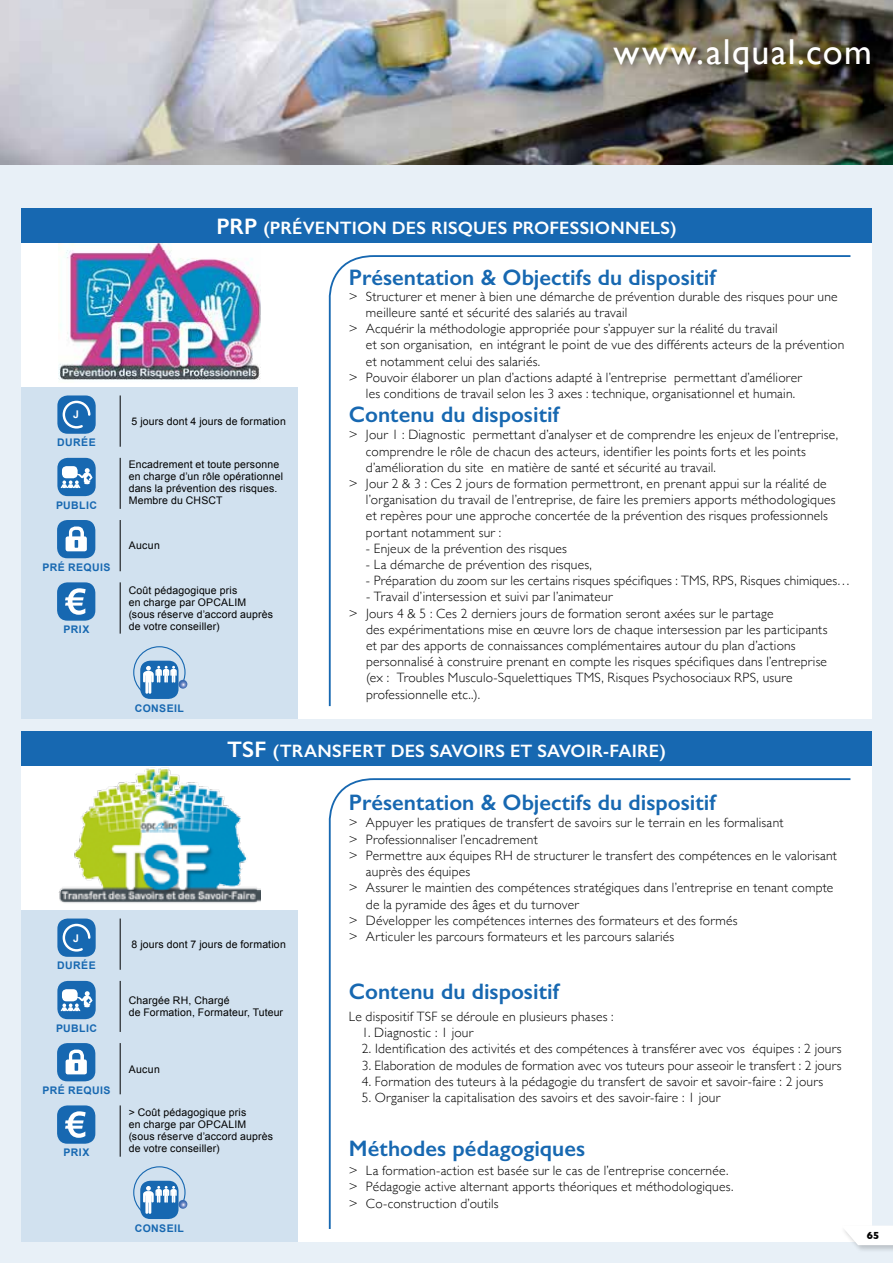
<style>
.page{position:relative;width:893px;height:1263px;background:#e8f0f7}
.page>*{position:absolute;margin:0;border:0;box-sizing:border-box;transform-origin:0 0}
.t1{font:36px "Gill Sans";letter-spacing:.04em;color:#fff}
.t2{font:600 22.5px "Gill Sans";color:#1768b1}
.t3{font:600 18px "Gill Sans";letter-spacing:.01em;color:#fff}
.t4{font:300 13.5px/16.2px "Gill Sans";letter-spacing:.015em;color:#000}
.t5{font:10.5px/12px "Arial";letter-spacing:.015em;color:#000}
.t6{font:700 10.5px "Arial";letter-spacing:.04em;color:#1768b1}
.t7{font:700 10.5px "Arial";color:#fff}
.t8{font:700 10.5px "Gill Sans";color:#000}
.s1{font-size:22.5px}
</style>
<div class="page">
<img style="left:0;top:0;width:893px;height:165px">
<div style="left:21px;top:208px;width:851px;height:511px;background:#fff"></div>
<div style="left:21px;top:731px;width:851px;height:511px;background:#fff"></div>
<div style="left:21px;top:387px;width:277px;height:332px;background:#d1e1ef"></div>
<div style="left:21px;top:910px;width:277px;height:332px;background:#d1e1ef"></div>
<div style="left:612px;top:38px;width:265px;height:42px;background:#000;opacity:.25"></div>
<img style="left:59px;top:242px;width:201px;height:138px">
<img style="left:59px;top:765px;width:201px;height:138px">
<svg style="left:328px;top:778px;width:523px;height:451px"></svg>
<svg style="left:328px;top:255px;width:523px;height:452px"></svg>
<div style="left:57px;top:458px;width:39px;height:38px;background:#1768b1;border-radius:10px"></div>
<div style="left:62px;top:466px;width:16px;height:12px;background:#fff;border-radius:4px"></div>
<svg style="left:61px;top:468px;width:32px;height:20px"></svg>
<hr style="left:120px;top:458px;width:1px;height:51px;background:#000">
<div style="left:57px;top:981px;width:39px;height:38px;background:#1768b1;border-radius:10px"></div>
<div style="left:62px;top:989px;width:16px;height:12px;background:#fff;border-radius:4px"></div>
<svg style="left:61px;top:991px;width:32px;height:20px"></svg>
<hr style="left:120px;top:981px;width:1px;height:51px;background:#000">
<div style="left:57px;top:582px;width:38px;height:39px;background:#1768b1;border-radius:10px"></div>
<svg style="left:65px;top:588px;width:21px;height:27px"></svg>
<hr style="left:120px;top:582px;width:1px;height:52px;background:#000">
<div style="left:57px;top:1105px;width:38px;height:39px;background:#1768b1;border-radius:10px"></div>
<svg style="left:65px;top:1111px;width:21px;height:27px"></svg>
<hr style="left:120px;top:1105px;width:1px;height:52px;background:#000">
<div style="left:57px;top:395px;width:39px;height:39px;background:#1768b1;border-radius:10px"></div>
<svg style="left:62px;top:400px;width:29px;height:29px"></svg>
<hr style="left:120px;top:395px;width:1px;height:52px;background:#000">
<div style="left:57px;top:918px;width:39px;height:39px;background:#1768b1;border-radius:10px"></div>
<svg style="left:62px;top:923px;width:29px;height:29px"></svg>
<hr style="left:120px;top:918px;width:1px;height:52px;background:#000">
<div style="left:21px;top:731px;width:851px;height:34px;background:#1768b1"></div>
<div style="left:21px;top:208px;width:851px;height:34px;background:#1768b1"></div>
<div style="left:57px;top:520px;width:38px;height:38px;background:#1768b1;border-radius:10px"></div>
<hr style="left:120px;top:520px;width:1px;height:51px;background:#000">
<svg style="left:66px;top:526px;width:21px;height:25px"></svg>
<div style="left:57px;top:1043px;width:38px;height:38px;background:#1768b1;border-radius:10px"></div>
<hr style="left:120px;top:1043px;width:1px;height:51px;background:#000">
<svg style="left:66px;top:1049px;width:21px;height:25px"></svg>
<svg style="left:133px;top:646px;width:54px;height:53px"></svg>
<svg style="left:133px;top:1166px;width:54px;height:53px"></svg>
<div style="left:840px;top:1224px;width:53px;height:29px;background:#000;opacity:.2"></div>
<svg style="left:841px;top:1225px;width:52px;height:20px"></svg>
<h1 class="t1" style="left:614px;top:31px;width:260px">www.alqual.com</h1>
<h3 class="t3" style="left:216px;top:217px;width:461px"><span class="s1">PRP</span> (PRÉVENTION DES RISQUES PROFESSIONNELS)</h3>
<p class="t7" style="left:73px;top:408px;width:7px">J</p>
<p class="t6" style="left:57px;top:435px;width:40px">DURÉE</p>
<p class="t6" style="left:56px;top:498px;width:43px">PUBLIC</p>
<p class="t6" style="left:43px;top:560px;width:70px">PRÉ REQUIS</p>
<p class="t5" style="left:132px;top:415px;width:156px">5 jours dont 4 jours de formation</p>
<p class="t5" style="left:129px;top:458px;width:156px">Encadrement et toute personne en charge d’un rôle opérationnel dans la prévention des risques.<br>Membre du CHSCT</p>
<p class="t5" style="left:129px;top:540px;width:33px">Aucun</p>
<p class="t5" style="left:129px;top:585px;width:146px">Coût pédagogique pris<br>en charge par OPCALIM (sous réserve d’accord auprès</p>
<p class="t6" style="left:64px;top:623px;width:27px">PRIX</p>
<p class="t5" style="left:129px;top:621px;width:92px">de votre conseiller)</p>
<p class="t6" style="left:135px;top:701px;width:51px">CONSEIL</p>
<h2 class="t2" style="left:349px;top:264px;width:368px">Présentation &amp; Objectifs du dispositif</h2>
<p class="t4" style="left:349px;top:288px;width:490px">&gt; Structurer et mener à bien une démarche de prévention durable des risques pour une</p>
<p class="t4" style="left:366px;top:304px;width:263px">meilleure santé et sécurité des salariés au travail</p>
<p class="t4" style="left:349px;top:320px;width:430px">&gt; Acquérir la méthodologie appropriée pour s’appuyer sur la réalité du travail</p>
<p class="t4" style="left:366px;top:336px;width:480px">et son organisation, en intégrant le point de vue des différents acteurs de la prévention</p>
<p class="t4" style="left:366px;top:352px;width:176px">et notamment celui des salariés.</p>
<p class="t4" style="left:349px;top:369px;width:455px">&gt; Pouvoir élaborer un plan d’actions adapté à l’entreprise permettant d’améliorer</p>
<p class="t4" style="left:366px;top:385px;width:431px">les conditions de travail selon les 3 axes : technique, organisationnel et humain.</p>
<h2 class="t2" style="left:349px;top:401px;width:211px">Contenu du dispositif</h2>
<p class="t4" style="left:349px;top:426px;width:491px">&gt; Jour 1 : Diagnostic permettant d’analyser et de comprendre les enjeux de l’entreprise,</p>
<p class="t4" style="left:366px;top:442px;width:441px">comprendre le rôle de chacun des acteurs, identifier les points forts et les points</p>
<p class="t4" style="left:366px;top:459px;width:352px">d’amélioration du site en matière de santé et sécurité au travail.</p>
<p class="t4" style="left:349px;top:475px;width:479px">&gt; Jour 2 &amp; 3 : Ces 2 jours de formation permettront, en prenant appui sur la réalité de</p>
<p class="t4" style="left:366px;top:491px;width:471px">l’organisation du travail de l’entreprise, de faire les premiers apports méthodologiques</p>
<p class="t4" style="left:366px;top:507px;width:464px">et repères pour une approche concertée de la prévention des risques professionnels</p>
<p class="t4" style="left:366px;top:523px;width:137px">portant notamment sur :</p>
<p class="t4" style="left:366px;top:540px;width:203px">- Enjeux de la prévention des risques</p>
<p class="t4" style="left:366px;top:556px;width:228px">- La démarche de prévention des risques,</p>
<p class="t4" style="left:366px;top:572px;width:486px">- Préparation du zoom sur les certains risques spécifiques : TMS, RPS, Risques chimiques…</p>
<p class="t4" style="left:366px;top:588px;width:248px">- Travail d’intersession et suivi par l’animateur</p>
<p class="t4" style="left:349px;top:604px;width:426px">&gt; Jours 4 &amp; 5 : Ces 2 derniers jours de formation seront axées sur le partage</p>
<p class="t4" style="left:366px;top:621px;width:463px">des expérimentations mise en œuvre lors de chaque intersession par les participants</p>
<p class="t4" style="left:366px;top:637px;width:431px">et par des apports de connaissances complémentaires autour du plan d’actions</p>
<p class="t4" style="left:366px;top:653px;width:463px">personnalisé à construire prenant en compte les risques spécifiques dans l’entreprise</p>
<p class="t4" style="left:366px;top:669px;width:428px">(ex : Troubles Musculo-Squelettiques TMS, Risques Psychosociaux RPS, usure</p>
<p class="t4" style="left:366px;top:685px;width:116px">professionnelle etc..).</p>
<p class="t7" style="left:73px;top:931px;width:7px">J</p>
<p class="t6" style="left:57px;top:958px;width:40px">DURÉE</p>
<p class="t6" style="left:56px;top:1021px;width:43px">PUBLIC</p>
<p class="t6" style="left:43px;top:1083px;width:70px">PRÉ REQUIS</p>
<p class="t6" style="left:64px;top:1146px;width:27px">PRIX</p>
<h3 class="t3" style="left:227px;top:740px;width:440px"><span class="s1">TSF</span> (TRANSFERT DES SAVOIRS ET SAVOIR-FAIRE)</h3>
<p class="t5" style="left:132px;top:938px;width:156px">8 jours dont 7 jours de formation</p>
<p class="t5" style="left:129px;top:995px;width:156px">Chargée RH, Chargé<br>de Formation, Formateur, Tuteur</p>
<p class="t5" style="left:129px;top:1063px;width:33px">Aucun</p>
<p class="t5" style="left:129px;top:1106px;width:146px">&gt; Coût pédagogique pris<br>en charge par OPCALIM (sous réserve d’accord auprès de votre conseiller)</p>
<p class="t6" style="left:135px;top:1221px;width:51px">CONSEIL</p>
<h2 class="t2" style="left:349px;top:789px;width:368px">Présentation &amp; Objectifs du dispositif</h2>
<p class="t4" style="left:349px;top:814px;width:436px">&gt; Appuyer les pratiques de transfert de savoirs sur le terrain en les formalisant</p>
<p class="t4" style="left:349px;top:830px;width:190px">&gt; Professionnaliser l’encadrement</p>
<p class="t4" style="left:349px;top:847px;width:490px">&gt; Permettre aux équipes RH de structurer le transfert des compétences en le valorisant</p>
<p class="t4" style="left:366px;top:863px;width:106px">auprès des équipes</p>
<p class="t4" style="left:349px;top:879px;width:486px">&gt; Assurer le maintien des compétences stratégiques dans l’entreprise en tenant compte</p>
<p class="t4" style="left:366px;top:895px;width:214px">de la pyramide des âges et du turnover</p>
<p class="t4" style="left:349px;top:911px;width:390px">&gt; Développer les compétences internes des formateurs et des formés</p>
<p class="t4" style="left:349px;top:928px;width:327px">&gt; Articuler les parcours formateurs et les parcours salariés</p>
<h2 class="t2" style="left:349px;top:978px;width:211px">Contenu du dispositif</h2>
<p class="t4" style="left:349px;top:1008px;width:266px">Le dispositif TSF se déroule en plusieurs phases :</p>
<p class="t4" style="left:362px;top:1024px;width:113px">1. Diagnostic : 1 jour</p>
<p class="t4" style="left:362px;top:1040px;width:481px">2. Identification des activités et des compétences à transférer avec vos équipes : 2 jours</p>
<p class="t4" style="left:362px;top:1056px;width:481px">3. Elaboration de modules de formation avec vos tuteurs pour asseoir le transfert : 2 jours</p>
<p class="t4" style="left:362px;top:1073px;width:463px">4. Formation des tuteurs à la pédagogie du transfert de savoir et savoir-faire : 2 jours</p>
<p class="t4" style="left:362px;top:1089px;width:360px">5. Organiser la capitalisation des savoirs et des savoir-faire : 1 jour</p>
<h2 class="t2" style="left:349px;top:1134px;width:238px">Méthodes pédagogiques</h2>
<p class="t4" style="left:349px;top:1162px;width:386px">&gt; La formation-action est basée sur le cas de l’entreprise concernée. &gt; Pédagogie active alternant apports théoriques et méthodologiques. &gt; Co-construction d’outils</p>
<p class="t8" style="left:867px;top:1227px;width:14px">65</p>
</div>
